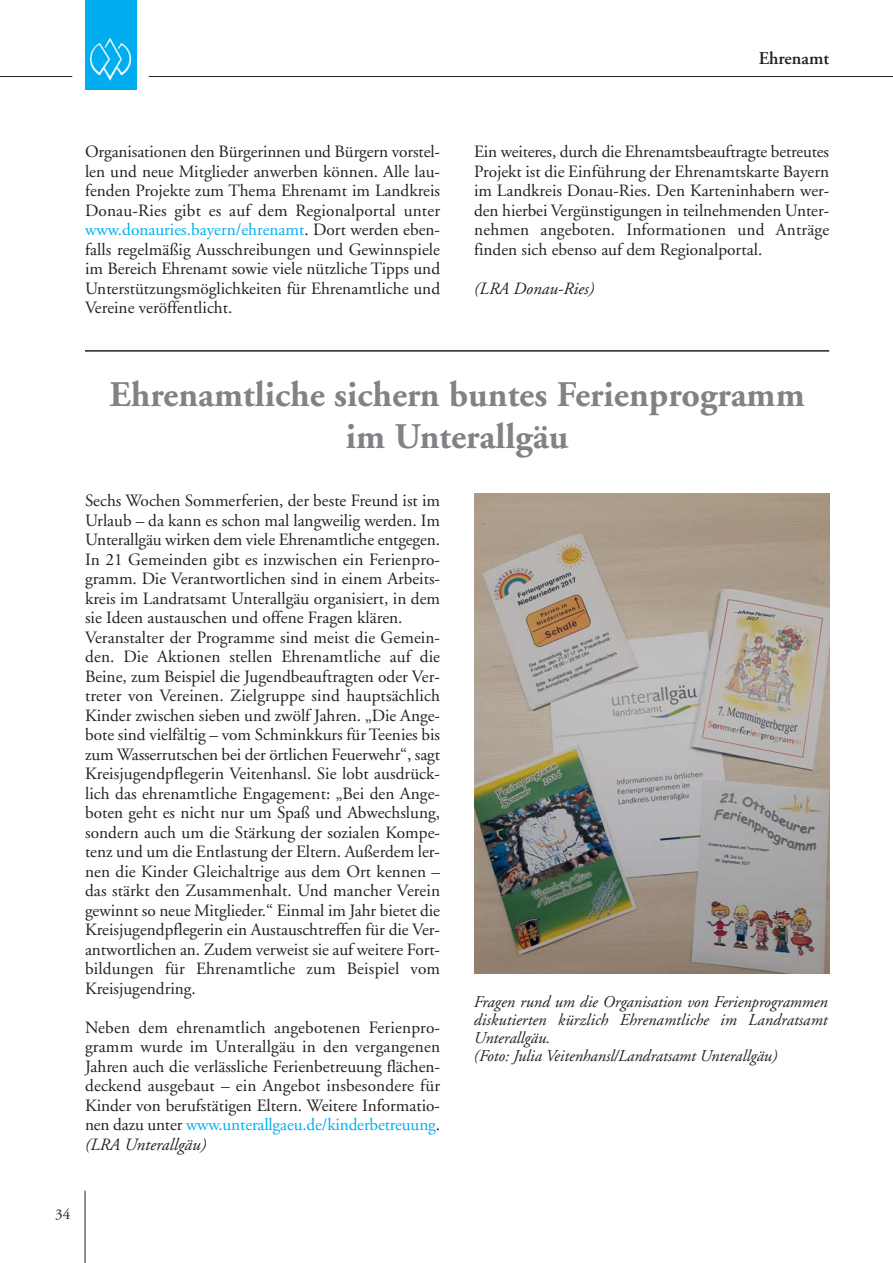
<style>
.page{position:relative;width:893px;height:1263px;background:#fff}
.page>*{position:absolute;margin:0;border:0;box-sizing:border-box;transform-origin:0 0}
.t1{font:700 36px/42px "Adobe Garamond";color:#808285;text-align:center}
.t2{font:600 18px "Adobe Garamond";color:#231f20}
.t3{font:17.25px/19.5px "Adobe Garamond";color:#231f20;text-align:justify}
.t4{font:italic 17.25px "Adobe Garamond";color:#231f20}
.t5{font:italic 16.5px/18px "Adobe Garamond";letter-spacing:-.005em;color:#231f20}
.t6{font:15px "Adobe Garamond";color:#231f20}
.s1{color:#00aeef}
.s2{font-style:italic}
</style>
<div class="page">
<div style="left:85px;top:0;width:51px;height:89px;background:#00aeef"></div>
<img style="left:90px;top:39px;width:40px;height:41px">
<hr style="left:0;top:76px;width:72px;height:1px;background:#231f20">
<hr style="left:149px;top:76px;width:744px;height:1px;background:#231f20">
<hr style="left:85px;top:1191px;width:1px;height:72px;background:#231f20">
<img style="left:474px;top:494px;width:355px;height:480px">
<hr style="left:85px;top:350px;width:744px;height:2px;background:#231f20">
<p class="t2" style="left:759px;top:51px;width:72px">Ehrenamt</p>
<p class="t3" style="left:85px;top:143px;width:357px">Organisationen den Bürgerinnen und Bürgern vorstel&shy;len und neue Mitglieder anwerben können. Alle lau&shy;fenden Projekte zum Thema Ehrenamt im Landkreis Donau-Ries gibt es auf dem Regionalportal unter <span class="s1">www.donauries.bayern/ehrenamt</span>. Dort werden eben&shy;falls regelmäßig Ausschreibungen und Gewinnspiele im Bereich Ehrenamt sowie viele nützliche Tipps und Unterstützungsmöglichkeiten für Ehrenamtliche und Vereine veröffentlicht.</p>
<p class="t3" style="left:474px;top:143px;width:357px">Ein weiteres, durch die Ehrenamtsbeauftragte betreutes Projekt ist die Einführung der Ehrenamtskarte Bayern im Landkreis Donau-Ries. Den Karteninhabern wer&shy;den hierbei Vergünstigungen in teilnehmenden Unter&shy;nehmen angeboten. Informationen und Anträge finden sich ebenso auf dem Regionalportal.</p>
<p class="t4" style="left:474px;top:281px;width:122px">(LRA Donau-Ries)</p>
<h1 class="t1" style="left:110px;top:377px;width:697px">Ehrenamtliche sichern buntes Ferienprogramm im Unterallgäu</h1>
<p class="t3" style="left:85px;top:493px;width:357px;text-align:left">Sechs Wochen Sommerferien, der beste Freund ist im Urlaub – da kann es schon mal langweilig werden. Im Unterallgäu wirken dem viele Ehrenamtliche entgegen.<br>In 21 Gemeinden gibt es inzwischen ein Ferienpro&shy;gramm. Die Verantwortlichen sind in einem Arbeits&shy;kreis im Landratsamt Unterallgäu organisiert, in dem sie Ideen austauschen und offene Fragen klären.<br>Veranstalter der Programme sind meist die Gemein&shy;den. Die Aktionen stellen Ehrenamtliche auf die Beine, zum Beispiel die Jugendbeauftragten oder Ver&shy;treter von Vereinen. Zielgruppe sind hauptsächlich Kinder zwischen sieben und zwölf Jahren. „Die Ange&shy;bote sind vielfältig – vom Schminkkurs für Teenies bis zum Wasserrutschen bei der örtlichen Feuerwehr“, sagt Kreisjugendpflegerin Veitenhansl. Sie lobt ausdrück&shy;lich das ehrenamtliche Engagement: „Bei den Ange&shy;boten geht es nicht nur um Spaß und Abwechslung, sondern auch um die Stärkung der sozialen Kompe&shy;tenz und um die Entlastung der Eltern. Außerdem ler&shy;nen die Kinder Gleichaltrige aus dem Ort kennen – das stärkt den Zusammenhalt. Und mancher Verein gewinnt so neue Mitglieder.“ Einmal im Jahr bietet die Kreisjugendpflegerin ein Austauschtreffen für die Ver&shy;antwortlichen an. Zudem verweist sie auf weitere Fort&shy;bildungen für Ehrenamtliche zum Beispiel vom Kreisjugendring.</p>
<p class="t3" style="left:85px;top:1019px;width:357px">Neben dem ehrenamtlich angebotenen Ferienpro&shy;gramm wurde im Unterallgäu in den vergangenen Jahren auch die verlässliche Ferienbetreuung flächen&shy;deckend ausgebaut – ein Angebot insbesondere für Kinder von berufstätigen Eltern. Weitere Informatio&shy;nen dazu unter <span class="s1">www.unterallgaeu.de/kinderbetreuung</span>. <span class="s2">(LRA Unterallgäu)</span></p>
<p class="t5" style="left:474px;top:994px;width:355px">Fragen rund um die Organisation von Ferienprogrammen diskutierten kürzlich Ehrenamtliche im Landratsamt Unterallgäu.<br>(Foto: Julia Veitenhansl/Landratsamt Unterallgäu)</p>
<p class="t6" style="left:55px;top:1208px;width:16px">34</p>
</div>
